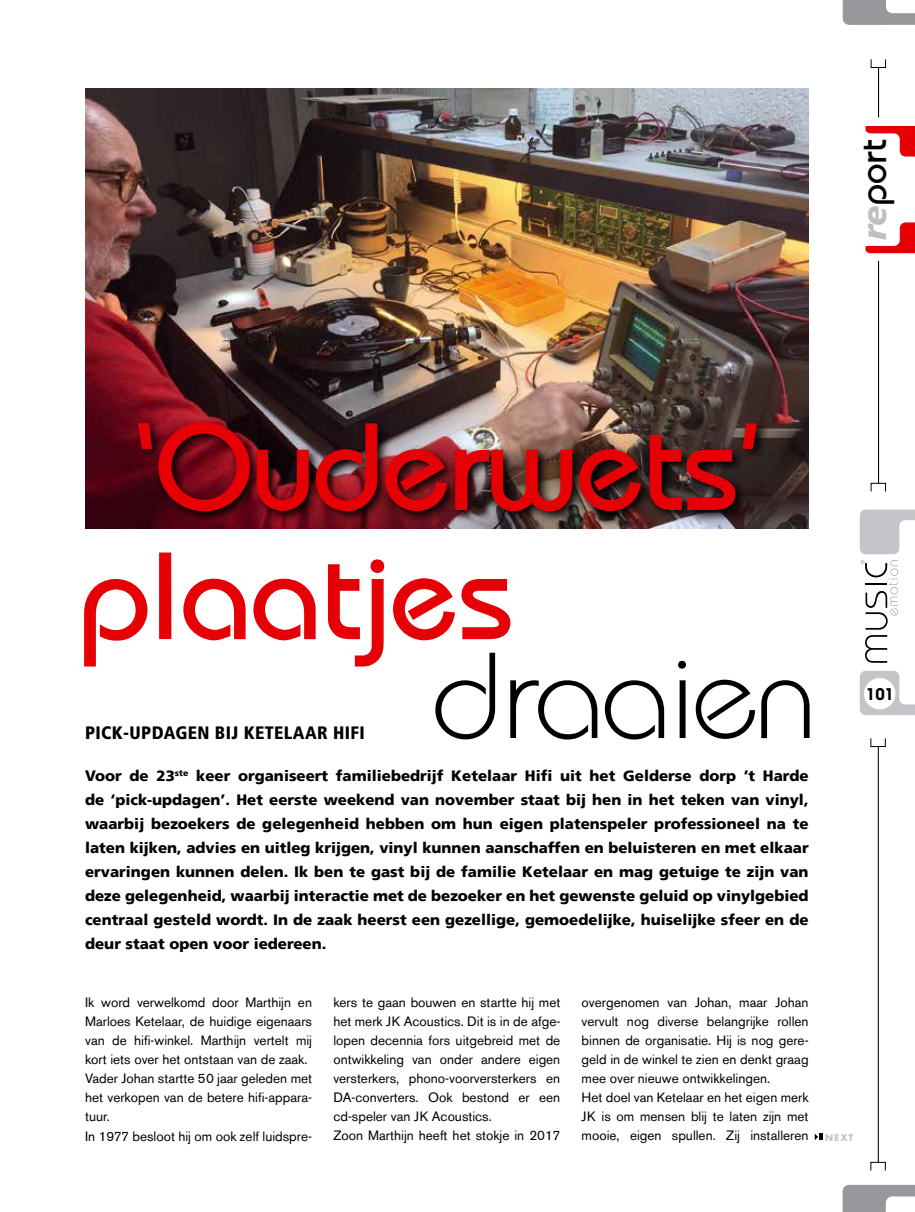
<style>
.page{position:relative;width:915px;height:1212px;background:#fff}
.page>*{position:absolute;margin:0;border:0;box-sizing:border-box;transform-origin:0 0}
.t1{font:500 114px/129.1px "Bauhaus";letter-spacing:-.03em;color:#e60005}
.t2{font:300 114px "Bauhaus";letter-spacing:-.025em;color:#000}
.t3{font:500 33.9px "Bauhaus";color:#000}
.t4{font:900 condensed 18px "Frutiger LT Std";letter-spacing:.02em;color:#000}
.t5{font:600 16.95px "Bauhaus";color:#000}
.t6{font:900 15px/24px "Frutiger LT";color:#000;text-align:justify}
.t7{font:13.5px/19.2px "Akzidenz Grotesk BE";color:#000}
.t8{font:700 9px "Futura";color:#c3c5c8}
.s1{font-family:"Frutiger";font-weight:900;font-style:italic;color:#bdbfc2}
</style>
<div class="page">
<svg style="left:814px;top:1133px;width:9px;height:7px"></svg>
<img style="left:85px;top:88px;width:723px;height:440px">
<img style="left:133px;top:417px;width:636px;height:108px">
<svg style="left:860px;top:560px;width:37px;height:103px"></svg>
<svg style="left:859px;top:510px;width:55px;height:44px"></svg>
<svg style="left:859px;top:671px;width:55px;height:44px"></svg>
<svg style="left:842px;top:0;width:72px;height:25px"></svg>
<svg style="left:842px;top:1185px;width:72px;height:27px"></svg>
<div style="left:870px;top:59px;width:15px;height:9px;border:1px solid #000"></div>
<div style="left:870px;top:483px;width:15px;height:9px;border:1px solid #000"></div>
<div style="left:863px;top:678px;width:32px;height:31px;background:#fff;border-radius:50%"></div>
<hr style="left:877px;top:261px;width:1px;height:222px;background:#000">
<svg style="left:865px;top:222px;width:49px;height:31px"></svg>
<svg style="left:865px;top:126px;width:49px;height:31px"></svg>
<hr style="left:877px;top:67px;width:1px;height:51px;background:#000">
<hr style="left:877px;top:746px;width:1px;height:416px;background:#000">
<div style="left:870px;top:738px;width:15px;height:9px;border:1px solid #000"></div>
<div style="left:870px;top:1162px;width:15px;height:9px;border:1px solid #000"></div>
<h2 class="t3" style="left:850px;top:240px;width:103px;rotate:-90deg"><span class="s1">re</span>port</h2>
<h1 class="t1" style="left:77px;top:400px;width:685px;text-indent:56px">‘Ouderwets’ plaatjes</h1>
<h1 class="t2" style="left:432px;top:630px;width:384px">draaien</h1>
<h3 class="t4" style="left:85px;top:721px;width:281px">PICK-UPDAGEN BIJ KETELAAR HIFI</h3>
<p class="t6" style="left:85px;top:764px;width:724px">Voor de 23<sup>ste</sup> keer organiseert familiebedrijf Ketelaar Hifi uit het Gelderse dorp ’t Harde de ‘pick-updagen’. Het eerste weekend van november staat bij hen in het teken van vinyl, waarbij bezoekers de gelegenheid hebben om hun eigen platenspeler professioneel na te laten kijken, advies en uitleg krijgen, vinyl kunnen aanschaffen en beluisteren en met elkaar ervaringen kunnen delen. Ik ben te gast bij de familie Ketelaar en mag getuige te zijn van deze gelegenheid, waarbij interactie met de bezoeker en het gewenste geluid op vinylgebied centraal gesteld wordt. In de zaak heerst een gezellige, gemoedelijke, huiselijke sfeer en de deur staat open voor iedereen.</p>
<p class="t5" style="left:865px;top:684px;width:30px">101</p>
<p class="t7" style="left:85px;top:992px;width:228px">Ik word verwelkomd door Marthijn en Marloes Ketelaar, de huidige eigenaars van de hifi-winkel. Marthijn vertelt mij kort iets over het ontstaan van de zaak.<br>Vader Johan startte 50 jaar geleden met het verkopen van de betere hifi-appara&shy;tuur.<br>In 1977 besloot hij om ook zelf luidspre-</p>
<p class="t7" style="left:333px;top:992px;width:228px">kers te gaan bouwen en startte hij met het merk JK Acoustics. Dit is in de afge&shy;lopen decennia fors uitgebreid met de ontwikkeling van onder andere eigen versterkers, phono-voorversterkers en DA-converters. Ook bestond er een cd-speler van JK Acoustics.<br>Zoon Marthijn heeft het stokje in 2017</p>
<p class="t7" style="left:581px;top:992px;width:228px">overgenomen van Johan, maar Johan vervult nog diverse belangrijke rollen binnen de organisatie. Hij is nog gere&shy;geld in de winkel te zien en denkt graag mee over nieuwe ontwikkelingen.<br>Het doel van Ketelaar en het eigen merk JK is om mensen blij te laten zijn met mooie, eigen spullen. Zij installeren</p>
<p class="t8" style="left:824px;top:1130px;width:30px">NEXT</p>
</div>
